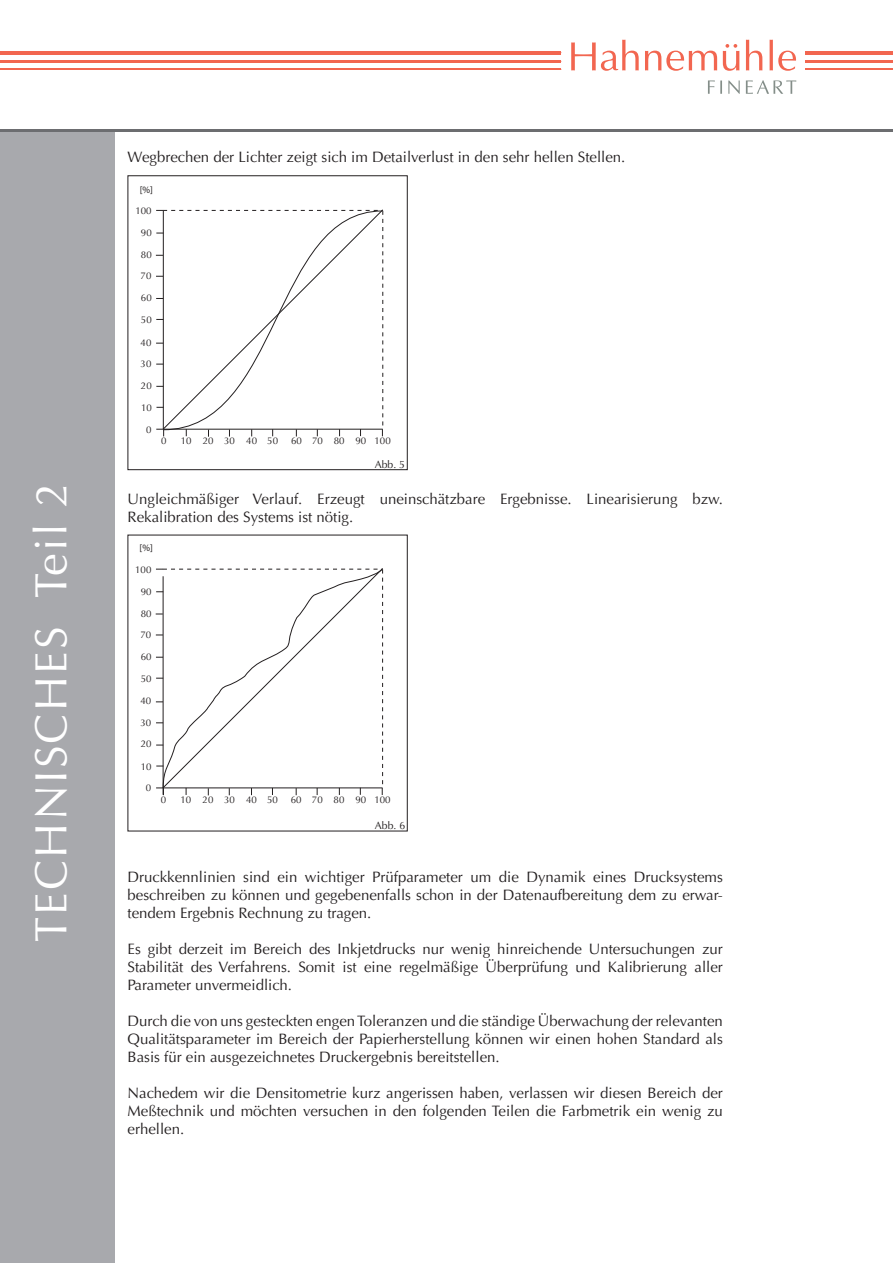
<style>
.page{position:relative;width:893px;height:1263px;background:#fff}
.page>*{position:absolute;margin:0;border:0;box-sizing:border-box;transform-origin:0 0}
.t1{font:45px "Optima LT";letter-spacing:.05em;color:#fff}
.t2{font:15px/18px "Optima LT";color:#231f20;text-align:justify}
.t3{font:10.5px "Optima LT";color:#231f20}
.t4{font:9.75px/21.3px "Optima LT";color:#231f20}
.t5{font:9.75px "Myriad Pro";color:#231f20}
</style>
<div class="page">
<svg style="left:708px;top:80px;width:14px;height:14px"></svg>
<svg style="left:728px;top:80px;width:12px;height:14px"></svg>
<svg style="left:746px;top:80px;width:50px;height:14px"></svg>
<svg style="left:571px;top:40px;width:68px;height:31px"></svg>
<svg style="left:645px;top:51px;width:72px;height:20px"></svg>
<svg style="left:723px;top:44px;width:16px;height:27px"></svg>
<svg style="left:746px;top:40px;width:16px;height:30px"></svg>
<svg style="left:770px;top:40px;width:26px;height:31px"></svg>
<hr style="left:805px;top:60px;width:88px;height:3px;background:#f26650">
<hr style="left:805px;top:51px;width:88px;height:3px;background:#f26650">
<hr style="left:805px;top:69px;width:88px;height:1px;background:#f26650">
<hr style="left:0;top:60px;width:561px;height:3px;background:#f26650">
<hr style="left:0;top:51px;width:561px;height:3px;background:#f26650">
<hr style="left:0;top:69px;width:561px;height:1px;background:#f26650">
<div style="left:0;top:130px;width:115px;height:1133px;background:#a8a9ad"></div>
<hr style="left:0;top:129px;width:893px;height:3px;background:#6c6d70">
<svg style="left:156px;top:569px;width:227px;height:226px"></svg>
<svg style="left:163px;top:568px;width:220px;height:220px"></svg>
<svg style="left:156px;top:210px;width:228px;height:227px"></svg>
<svg style="left:163px;top:211px;width:220px;height:219px"></svg>
<div style="left:128px;top:175px;width:280px;height:295px;border:1px solid #231f20"></div>
<h1 class="t1" style="left:25px;top:942px;width:462px;rotate:-90deg">TECHNISCHES Teil 2</h1>
<p class="t2" style="left:128px;top:148px;width:499px">Wegbrechen der Lichter zeigt sich im Detailverlust in den sehr hellen Stellen.</p>
<p class="t5" style="left:140px;top:183px;width:15px">[%]</p>
<p class="t4" style="left:135px;top:200px;width:18px">100</p>
<p class="t4" style="left:141px;top:222px;width:12px">90</p>
<p class="t4" style="left:141px;top:244px;width:13px">80<br>70</p>
<p class="t4" style="left:141px;top:287px;width:12px">60</p>
<p class="t4" style="left:141px;top:309px;width:12px">50</p>
<p class="t4" style="left:141px;top:332px;width:12px">40<br>30</p>
<p class="t4" style="left:141px;top:375px;width:12px">20</p>
<p class="t4" style="left:141px;top:397px;width:12px;text-align:center">10<br>0</p>
<p class="t4" style="left:161px;top:430px;width:7px">0</p>
<p class="t4" style="left:181px;top:430px;width:99px">10 20 30 40 50</p>
<p class="t4" style="left:291px;top:430px;width:101px">60 70 80 90 100</p>
<p class="t3" style="left:375px;top:458px;width:32px">Abb. 5</p>
<p class="t2" style="left:128px;top:490px;width:597px">Ungleichmäßiger Verlauf. Erzeugt uneinschätzbare Ergebnisse. Linearisierung bzw.<br>Rekalibration des Systems ist nötig.</p>
<p class="t5" style="left:140px;top:542px;width:15px">[%]</p>
<p class="t4" style="left:135px;top:559px;width:18px">100</p>
<p class="t4" style="left:141px;top:581px;width:12px">90</p>
<p class="t4" style="left:140px;top:603px;width:13px">80<br>70</p>
<p class="t4" style="left:141px;top:646px;width:12px">60</p>
<p class="t4" style="left:141px;top:668px;width:12px">50</p>
<p class="t4" style="left:140px;top:690px;width:12px">40<br>30</p>
<p class="t4" style="left:141px;top:734px;width:12px">20</p>
<p class="t4" style="left:141px;top:756px;width:12px;text-align:center">10<br>0</p>
<p class="t4" style="left:161px;top:789px;width:7px">0</p>
<p class="t4" style="left:181px;top:789px;width:99px">10 20 30 40 50</p>
<p class="t4" style="left:291px;top:789px;width:101px">60 70 80 90 100</p>
<p class="t3" style="left:375px;top:819px;width:32px">Abb. 6</p>
<p class="t2" style="left:128px;top:868px;width:597px">Druckkennlinien sind ein wichtiger Prüfparameter um die Dynamik eines Drucksystems beschreiben zu können und gegebenenfalls schon in der Datenaufbereitung dem zu erwar&shy;tendem Ergebnis Rechnung zu tragen.</p>
<p class="t2" style="left:128px;top:940px;width:597px">Es gibt derzeit im Bereich des Inkjetdrucks nur wenig hinreichende Untersuchungen zur Stabilität des Verfahrens. Somit ist eine regelmäßige Überprüfung und Kalibrierung aller Parameter unvermeidlich.</p>
<p class="t2" style="left:128px;top:1012px;width:597px">Durch die von uns gesteckten engen Toleranzen und die ständige Überwachung der relevanten Qualitätsparameter im Bereich der Papierherstellung können wir einen hohen Standard als Basis für ein ausgezeichnetes Druckergebnis bereitstellen.</p>
<p class="t2" style="left:128px;top:1084px;width:597px">Nachedem wir die Densitometrie kurz angerissen haben, verlassen wir diesen Bereich der Meßtechnik und möchten versuchen in den folgenden Teilen die Farbmetrik ein wenig zu erhellen.</p>
</div>
